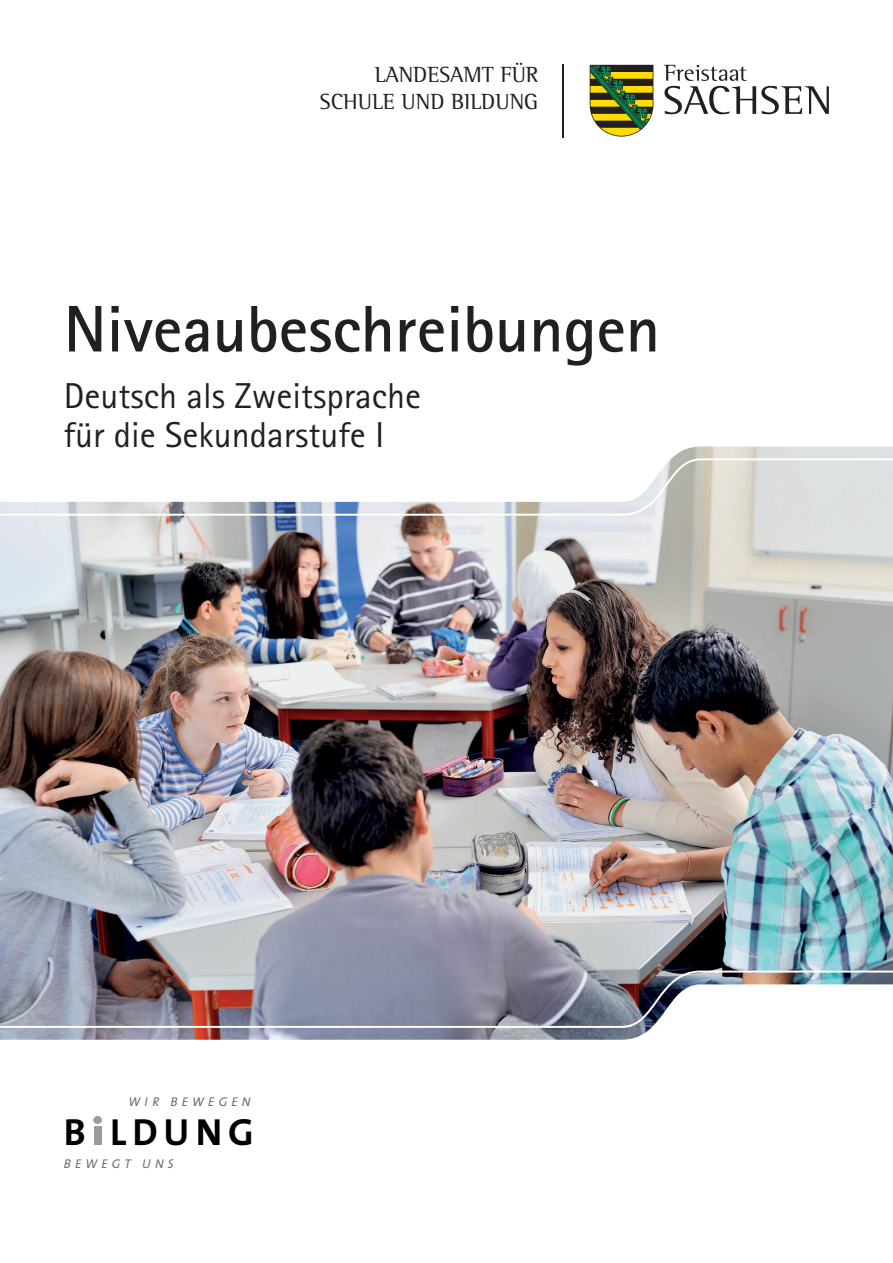
<style>
.page{position:relative;width:893px;height:1263px;background:#fff}
.page>*{position:absolute;margin:0;border:0;box-sizing:border-box;transform-origin:0 0}
.t1{font:700 66px "Rotis Sans Serif Std";color:#231f20}
.t2{font:700 37.95px "The Sans";letter-spacing:.155em;color:#000}
.t3{font:36px/39px "Rotis Sans Serif Std";color:#231f20}
.t4{font:22.5px/27px "Rotis Semi Serif Std";color:#231f20;text-align:right}
.t5{font:italic 12.75px "The Sans Caps";letter-spacing:.33em;color:#6e6e6e}
.t6{font:italic 12.75px "The Sans";letter-spacing:.33em;color:#6e6e6e}
</style>
<div class="page">
<img style="left:0;top:446px;width:893px;height:594px">
<svg style="left:664px;top:65px;width:165px;height:49px"></svg>
<svg style="left:590px;top:65px;width:63px;height:72px;background:#787f33"></svg>
<hr style="left:562px;top:65px;width:1px;height:73px;background:#231f20">
<div style="left:94px;top:1126px;width:7px;height:19px;background:#9b9b9b"></div>
<div style="left:93px;top:1116px;width:9px;height:8px;background:#9b9b9b;border-radius:50%"></div>
<p class="t4" style="left:320px;top:61px;width:220px">LANDESAMT FÜR<br>SCHULE UND BILDUNG</p>
<h1 class="t1" style="left:64px;top:287px;width:598px">Niveaubeschreibungen</h1>
<p class="t3" style="left:64px;top:376px;width:359px">Deutsch als Zweitsprache für die Sekundarstufe I</p>
<p class="t5" style="left:129px;top:1091px;width:123px">WIR BEWEGEN</p>
<p class="t2" style="left:64px;top:1100px;width:192px">B ldung</p>
<p class="t6" style="left:64px;top:1153px;width:112px">BEWEGT UNS</p>
</div>
